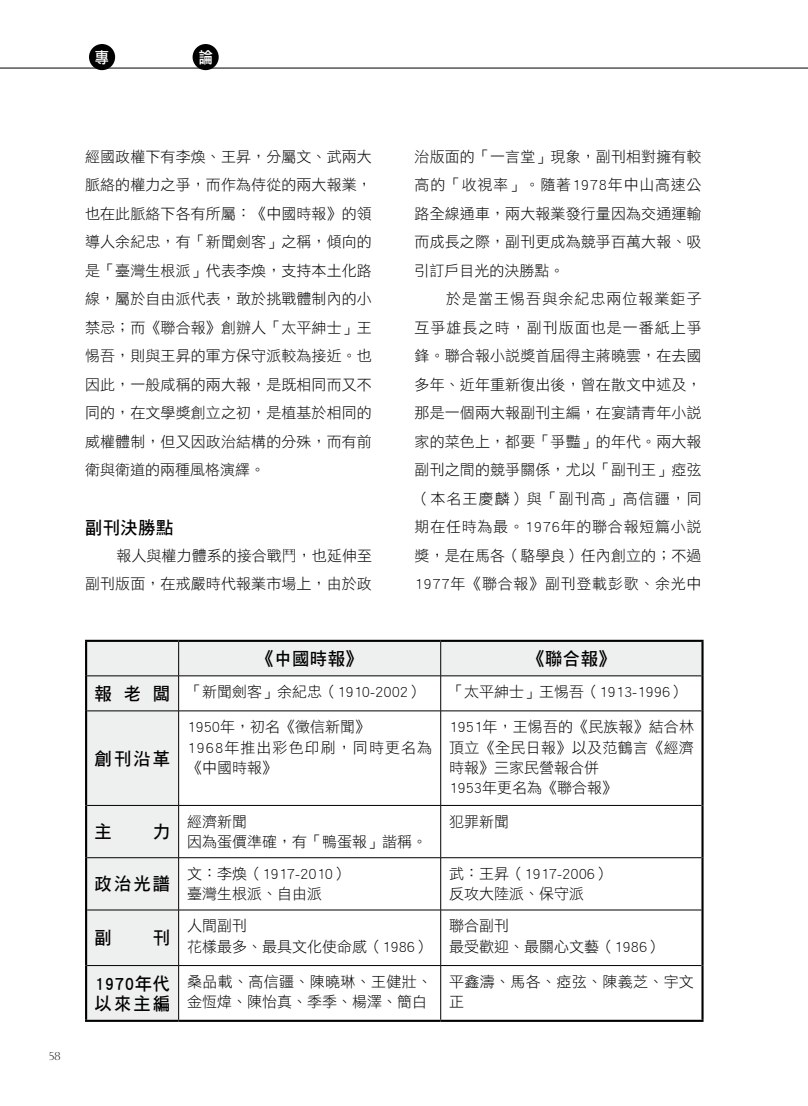
<style>
.page{position:relative;width:808px;height:1106px;background:#fff}
.page>*{position:absolute;margin:0;border:0;box-sizing:border-box;transform-origin:0 0}
.t1{font:18px/20.2px "DF Hei Std W7";letter-spacing:.035em;color:#000;scale:.96 1}
.t2{font:15.75px "DF Li Hei Std W5";color:#fff;scale:.9 1}
.t3{font:15px/28.5px "DF Hei Std W3";letter-spacing:.005em;color:#000}
.t4{font:15px/20.2px "DF Hei Std W3";letter-spacing:.07em;color:#000}
.t5{font:300 13.5px "Nueva Std";color:#000}
.s1{font-family:"DF Hei Std W7";font-size:18px}
</style>
<div class="page">
<hr style="left:0;top:68px;width:808px;height:1px;background:#000">
<div style="left:89px;top:44px;width:26px;height:26px;background:#000;border-radius:50%"></div>
<div style="left:193px;top:44px;width:26px;height:26px;background:#000;border-radius:50%"></div>
<svg style="left:87px;top:642px;width:614px;height:377px"></svg>
<hr style="left:178px;top:642px;width:1px;height:33px;background:#000">
<hr style="left:440px;top:642px;width:1px;height:33px;background:#000">
<hr style="left:87px;top:675px;width:92px;height:1px;background:#000">
<hr style="left:179px;top:675px;width:262px;height:1px;background:#000">
<hr style="left:178px;top:676px;width:1px;height:34px;background:#000">
<hr style="left:441px;top:675px;width:260px;height:1px;background:#000">
<hr style="left:440px;top:676px;width:1px;height:34px;background:#000">
<hr style="left:87px;top:710px;width:92px;height:1px;background:#000">
<hr style="left:179px;top:710px;width:262px;height:1px;background:#000">
<hr style="left:178px;top:711px;width:1px;height:94px;background:#000">
<hr style="left:441px;top:710px;width:260px;height:1px;background:#000">
<hr style="left:440px;top:711px;width:1px;height:94px;background:#000">
<hr style="left:87px;top:805px;width:92px;height:1px;background:#000">
<hr style="left:179px;top:805px;width:262px;height:1px;background:#000">
<hr style="left:178px;top:805px;width:1px;height:52px;background:#000">
<hr style="left:441px;top:805px;width:260px;height:1px;background:#000">
<hr style="left:440px;top:805px;width:1px;height:52px;background:#000">
<hr style="left:87px;top:857px;width:92px;height:1px;background:#000">
<hr style="left:179px;top:857px;width:262px;height:1px;background:#000">
<hr style="left:178px;top:858px;width:1px;height:51px;background:#000">
<hr style="left:441px;top:857px;width:260px;height:1px;background:#000">
<hr style="left:440px;top:858px;width:1px;height:51px;background:#000">
<hr style="left:87px;top:909px;width:92px;height:1px;background:#000">
<hr style="left:179px;top:909px;width:262px;height:1px;background:#000">
<hr style="left:178px;top:910px;width:1px;height:55px;background:#000">
<hr style="left:441px;top:909px;width:260px;height:1px;background:#000">
<hr style="left:440px;top:910px;width:1px;height:55px;background:#000">
<hr style="left:87px;top:965px;width:92px;height:1px;background:#000">
<hr style="left:179px;top:965px;width:262px;height:1px;background:#000">
<hr style="left:178px;top:965px;width:1px;height:54px;background:#000">
<hr style="left:441px;top:965px;width:260px;height:1px;background:#000">
<hr style="left:440px;top:965px;width:1px;height:54px;background:#000">
<hr style="left:85px;top:639px;width:94px;height:3px;background:#000">
<hr style="left:85px;top:642px;width:2px;height:34px;background:#000">
<hr style="left:179px;top:639px;width:262px;height:3px;background:#000">
<hr style="left:441px;top:639px;width:262px;height:3px;background:#000">
<hr style="left:701px;top:642px;width:2px;height:34px;background:#000">
<hr style="left:85px;top:676px;width:2px;height:35px;background:#000">
<hr style="left:701px;top:676px;width:2px;height:35px;background:#000">
<hr style="left:85px;top:711px;width:2px;height:94px;background:#000">
<hr style="left:701px;top:711px;width:2px;height:94px;background:#000">
<hr style="left:85px;top:805px;width:2px;height:52px;background:#000">
<hr style="left:701px;top:805px;width:2px;height:52px;background:#000">
<hr style="left:85px;top:857px;width:2px;height:53px;background:#000">
<hr style="left:701px;top:857px;width:2px;height:53px;background:#000">
<hr style="left:85px;top:910px;width:2px;height:55px;background:#000">
<hr style="left:701px;top:910px;width:2px;height:55px;background:#000">
<hr style="left:85px;top:965px;width:2px;height:54px;background:#000">
<hr style="left:701px;top:965px;width:2px;height:54px;background:#000">
<hr style="left:85px;top:1019px;width:94px;height:2px;background:#000">
<hr style="left:179px;top:1019px;width:262px;height:2px;background:#000">
<hr style="left:441px;top:1019px;width:262px;height:2px;background:#000">
<p class="t2" style="left:95px;top:49px;width:17px">專</p>
<p class="t2" style="left:199px;top:49px;width:17px">論</p>
<p class="t5" style="left:49px;top:1049px;width:13px">58</p>
<p class="t3" style="left:85px;top:142px;width:288px;text-align:justify">經國政權下有李煥、王昇，分屬文、武兩大脈絡的權力之爭，而作為侍從的兩大報業，也在此脈絡下各有所屬：《中國時報》的領導人余紀忠，有「新聞劍客」之稱，傾向的是「臺灣生根派」代表李煥，支持本土化路線，屬於自由派代表，敢於挑戰體制內的小禁忌；而《聯合報》創辦人「太平紳士」王惕吾，則與王昇的軍方保守派較為接近。也因此，一般咸稱的兩大報，是既相同而又不同的，在文學獎創立之初，是植基於相同的威權體制，但又因政治結構的分殊，而有前衛與衛道的兩種風格演繹。</p>
<p class="t1" style="left:85px;top:516px;width:94px">副刊決勝點</p>
<p class="t3" style="left:85px;top:541px;width:288px;text-align:right">報人與權力體系的接合戰鬥，也延伸至<br>副刊版面，在戒嚴時代報業市場上，由於政</p>
<p class="t3" style="left:415px;top:142px;width:288px;text-align:justify">治版面的「一言堂」現象，副刊相對擁有較高的「收視率」。隨著1978年中山高速公路全線通車，兩大報業發行量因為交通運輸而成長之際，副刊更成為競爭百萬大報、吸引訂戶目光的決勝點。</p>
<p class="t3" style="left:415px;top:284px;width:289px;text-align:justify;text-indent:32px">於是當王惕吾與余紀忠兩位報業鉅子互爭雄長之時，副刊版面也是一番紙上爭鋒。聯合報小說獎首屆得主蔣曉雲，在去國多年、近年重新復出後，曾在散文中述及，那是一個兩大報副刊主編，在宴請青年小說家的菜色上，都要「爭豔」的年代。兩大報副刊之間的競爭關係，尤以「副刊王」瘂弦（本名王慶麟）與「副刊高」高信疆，同期在任時為最。1976年的聯合報短篇小說獎，是在馬各（駱學良）任內創立的；不過1977年《聯合報》副刊登載彭歌、余光中</p>
<p class="t1" style="left:257px;top:648px;width:112px">《中國時報》</p>
<p class="t1" style="left:527px;top:648px;width:94px">《聯合報》</p>
<p class="t3" style="left:95px;top:677px;width:330px"><span class="s1">報 老 闆</span> 「新聞劍客」余紀忠（1910-2002）</p>
<p class="t3" style="left:449px;top:677px;width:237px">「太平紳士」王惕吾（1913-1996）</p>
<p class="t1" style="left:95px;top:747px;width:80px">創刊沿革</p>
<p class="t4" style="left:187px;top:716px;width:247px">1950年，初名《徵信新聞》<br>1968年推出彩色印刷，同時更名為《中國時報》</p>
<p class="t3" style="left:449px;top:716px;width:246px;line-height:20.2px">1951年，王惕吾的《民族報》結合林頂立《全民日報》以及范鶴言《經濟時報》三家民營報合併<br>1953年更名為《聯合報》</p>
<p class="t1" style="left:95px;top:821px;width:19px">主</p>
<p class="t1" style="left:153px;top:821px;width:20px">力</p>
<p class="t3" style="left:187px;top:811px;width:241px;line-height:20.2px">經濟新聞<br>因為蛋價準確，有「鴨蛋報」諧稱。</p>
<p class="t3" style="left:449px;top:807px;width:61px">犯罪新聞</p>
<p class="t1" style="left:95px;top:873px;width:80px">政治光譜</p>
<p class="t3" style="left:187px;top:863px;width:162px;line-height:20.2px">文：李煥（1917-2010）臺灣生根派、自由派</p>
<p class="t3" style="left:449px;top:863px;width:162px;line-height:20.2px">武：王昇（1917-2006）反攻大陸派、保守派</p>
<p class="t1" style="left:95px;top:927px;width:19px">副</p>
<p class="t1" style="left:153px;top:927px;width:20px">刊</p>
<p class="t3" style="left:187px;top:915px;width:244px;line-height:20.2px">人間副刊<br>花樣最多、最具文化使命感（1986）</p>
<p class="t3" style="left:449px;top:915px;width:214px;line-height:20.2px">聯合副刊<br>最受歡迎、最關心文藝（1986）</p>
<p class="t1" style="left:95px;top:972px;width:80px">1970年代以來主編</p>
<p class="t3" style="left:187px;top:971px;width:246px;line-height:20.2px">桑品載、高信疆、陳曉琳、王健壯、金恆煒、陳怡真、季季、楊澤、簡白</p>
<p class="t3" style="left:449px;top:971px;width:246px;line-height:20.2px">平鑫濤、馬各、瘂弦、陳義芝、宇文正</p>
</div>
